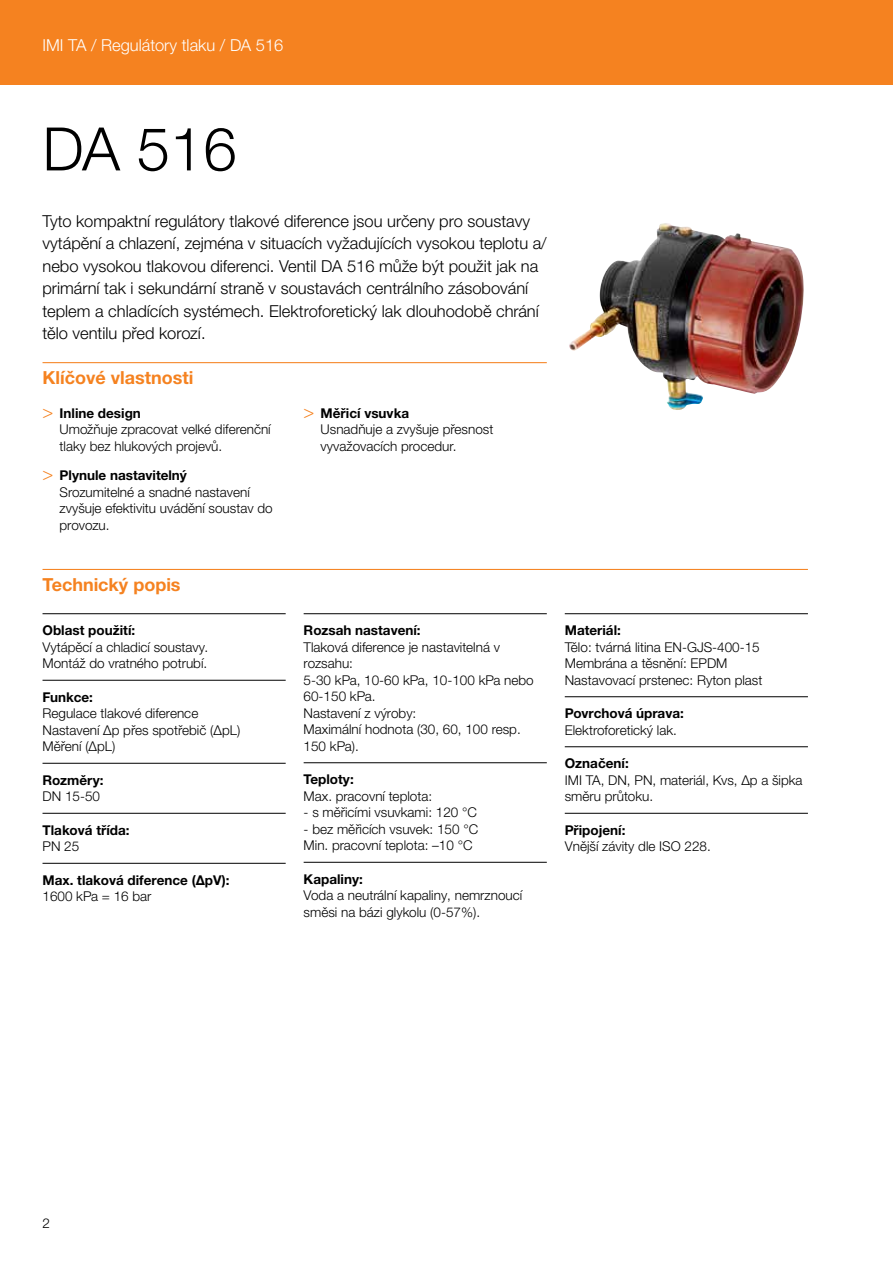
<style>
.page{position:relative;width:893px;height:1263px;background:#fff}
.page>*{position:absolute;margin:0;border:0;box-sizing:border-box;transform-origin:0 0}
.t1{font:300 60px "Helvetica Neue LTW1 G";color:#000}
.t2{font:700 18px "Helvetica Neue LTW1 G";color:#f58220}
.t3{font:300 16.5px/22.5px "Helvetica Neue LTW1 G";color:#000}
.t4{font:300 16.5px "Helvetica Neue LTW1 G";color:#fff}
.t5{font:300 13.5px/16.5px "Helvetica Neue LTW1 G";color:#000}
.t6{font:700 13.5px "Helvetica Neue LTW1 G";color:#000}
.s1{font-family:"Helvetica Neue LT Std";font-size:18px;color:#f58220}
.s2{font-weight:700}
</style>
<div class="page">
<div style="left:0;top:0;width:893px;height:85px;background:#f58220"></div>
<hr style="left:43px;top:362px;width:504px;height:1px;background:#f58220">
<hr style="left:43px;top:569px;width:765px;height:1px;background:#f58220">
<hr style="left:43px;top:613px;width:243px;height:1px;background:#000">
<hr style="left:43px;top:680px;width:243px;height:1px;background:#000">
<hr style="left:43px;top:763px;width:243px;height:1px;background:#000">
<hr style="left:43px;top:813px;width:243px;height:1px;background:#000">
<hr style="left:43px;top:863px;width:243px;height:1px;background:#000">
<hr style="left:304px;top:613px;width:243px;height:1px;background:#000">
<hr style="left:304px;top:762px;width:243px;height:1px;background:#000">
<hr style="left:304px;top:862px;width:243px;height:1px;background:#000">
<hr style="left:565px;top:613px;width:243px;height:1px;background:#000">
<hr style="left:565px;top:696px;width:243px;height:1px;background:#000">
<hr style="left:565px;top:746px;width:243px;height:1px;background:#000">
<hr style="left:565px;top:813px;width:243px;height:1px;background:#000">
<img style="left:569px;top:223px;width:235px;height:187px">
<p class="t4" style="left:43px;top:35px;width:242px">IMI TA / Regulátory tlaku / DA 516</p>
<h1 class="t1" style="left:43px;top:112px;width:196px">DA 516</h1>
<p class="t3" style="left:43px;top:210px;width:506px">Tyto kompaktní regulátory tlakové diference jsou určeny pro soustavy vytápění a chlazení, zejména v situacích vyžadujících vysokou teplotu a/ nebo vysokou tlakovou diferenci. Ventil DA 516 může být použit jak na primární tak i sekundární straně v soustavách centrálního zásobování teplem a chladících systémech. Elektroforetický lak dlouhodobě chrání tělo ventilu před korozí.</p>
<h2 class="t2" style="left:43px;top:367px;width:152px">Klíčové vlastnosti</h2>
<p class="t5" style="left:60px;top:405px;width:213px;text-indent:-17px"><span class="s1">&gt;</span> <span class="s2">Inline design<br></span>Umožňuje zpracovat velké diferenční tlaky bez hlukových projevů.</p>
<p class="t5" style="left:60px;top:467px;width:215px;text-indent:-17px"><span class="s1">&gt;</span> <span class="s2">Plynule nastavitelný<br></span>Srozumitelné a snadné nastavení zvyšuje efektivitu uvádění soustav do provozu.</p>
<p class="t5" style="left:321px;top:405px;width:174px;text-indent:-17px"><span class="s1">&gt;</span> <span class="s2">Měřicí vsuvka<br></span>Usnadňuje a zvyšuje přesnost vyvažovacích procedur.</p>
<h2 class="t2" style="left:43px;top:574px;width:140px">Technický popis</h2>
<p class="t6" style="left:43px;top:622px;width:94px">Oblast použití:</p>
<p class="t5" style="left:43px;top:639px;width:167px">Vytápěcí a chladicí soustavy.<br>Montáž do vratného potrubí.</p>
<p class="t6" style="left:43px;top:689px;width:52px">Funkce:</p>
<p class="t5" style="left:43px;top:705px;width:199px">Regulace tlakové diference<br>Nastavení Δp přes spotřebič (ΔpL)<br>Měření (ΔpL)</p>
<p class="t6" style="left:43px;top:772px;width:62px">Rozměry:</p>
<p class="t5" style="left:43px;top:788px;width:59px">DN 15-50</p>
<p class="t6" style="left:43px;top:822px;width:89px">Tlaková třída:</p>
<p class="t5" style="left:43px;top:838px;width:38px">PN 25</p>
<p class="t6" style="left:43px;top:872px;width:188px">Max. tlaková diference (∆pV):</p>
<p class="t5" style="left:43px;top:888px;width:111px">1600 kPa = 16 bar</p>
<p class="t6" style="left:304px;top:622px;width:119px">Rozsah nastavení:</p>
<p class="t5" style="left:304px;top:639px;width:232px">Tlaková diference je nastavitelná v rozsahu:<br>5-30 kPa, 10-60 kPa, 10-100 kPa nebo<br>60-150 kPa.<br>Nastavení z výroby:<br>Maximální hodnota (30, 60, 100 resp.<br>150 kPa).</p>
<p class="t6" style="left:304px;top:771px;width:52px">Teploty:</p>
<p class="t5" style="left:304px;top:788px;width:130px">Max. pracovní teplota:</p>
<p class="t5" style="left:304px;top:804px;width:175px">- s měřicími vsuvkami: 120 °C</p>
<p class="t5" style="left:304px;top:821px;width:176px">- bez měřicích vsuvek: 150 °C<br>Min. pracovní teplota: –10 °C</p>
<p class="t6" style="left:304px;top:871px;width:61px">Kapaliny:</p>
<p class="t5" style="left:304px;top:887px;width:220px">Voda a neutrální kapaliny, nemrznoucí směsi na bázi glykolu (0-57%).</p>
<p class="t6" style="left:565px;top:622px;width:58px">Materiál:</p>
<p class="t5" style="left:565px;top:639px;width:199px">Tělo: tvárná litina EN-GJS-400-15<br>Membrána a těsnění: EPDM<br>Nastavovací prstenec: Ryton plast</p>
<p class="t6" style="left:565px;top:705px;width:121px">Povrchová úprava:</p>
<p class="t5" style="left:565px;top:722px;width:114px">Elektroforetický lak.</p>
<p class="t6" style="left:565px;top:755px;width:66px">Označení:</p>
<p class="t5" style="left:565px;top:772px;width:239px">IMI TA, DN, PN, materiál, Kvs, Δp a šipka směru průtoku.</p>
<p class="t6" style="left:565px;top:822px;width:62px">Připojení:</p>
<p class="t5" style="left:565px;top:838px;width:148px">Vnější závity dle ISO 228.</p>
<p class="t5" style="left:43px;top:1215px;width:9px">2</p>
</div>
